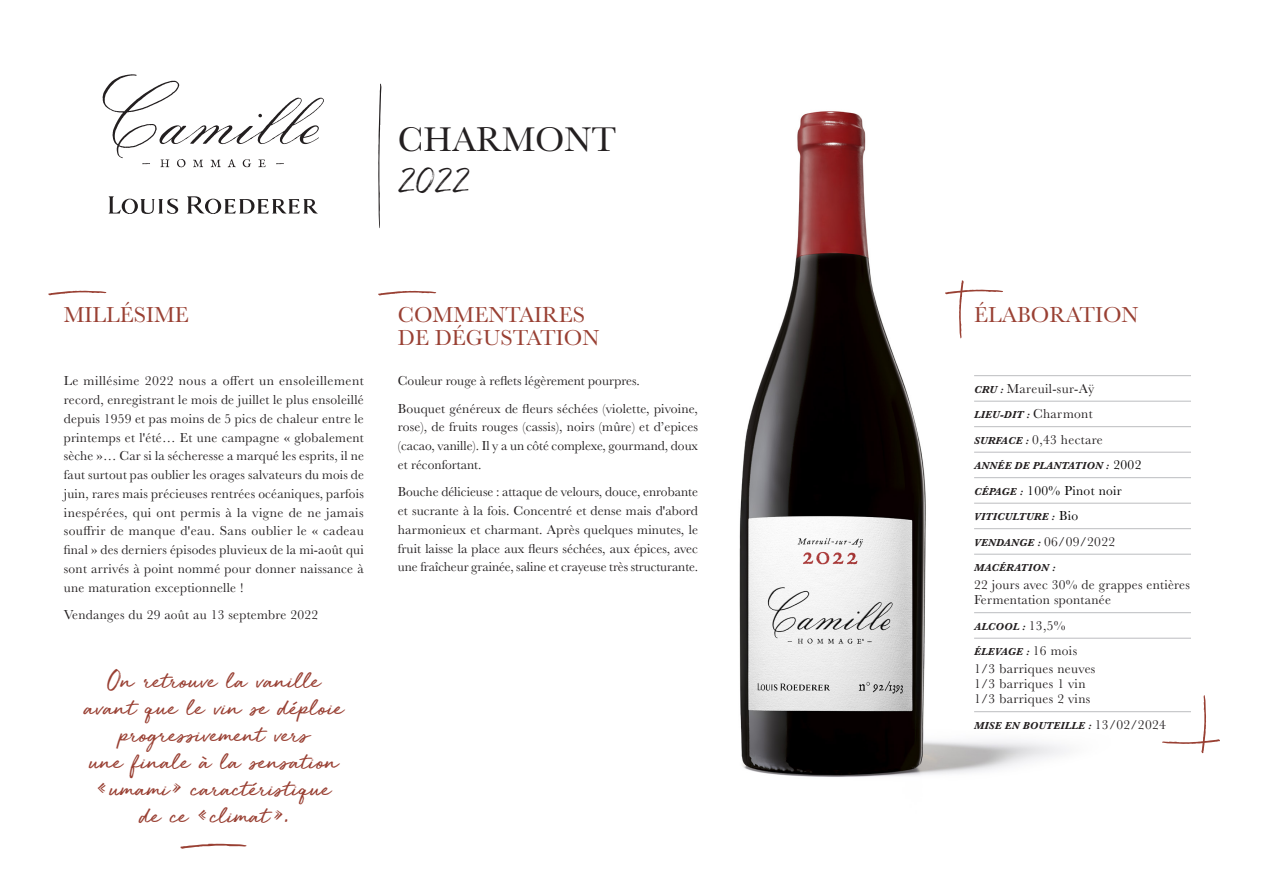
<style>
.page{position:relative;width:1263px;height:893px;background:#fff}
.page>*{position:absolute;margin:0;border:0;box-sizing:border-box;transform-origin:0 0}
.t1{font:35.7px "Baskerville";color:#231f20}
.t2{font:35.7px "Golden Plains";color:#231f20}
.CITATION{font:27px/27px "Golden Plains";color:#994033;text-align:center}
.TEXTE_BASKERVILLE{font:22.5px "Baskerville";color:#994033}
.GRAND_TITRE{font:22.5px "Baskerville";color:#994033}
.TEXTE_BASKERVILLE-2{font:13.5px/18.8px "Baskerville";color:#231f20;text-align:justify}
.TITRE_FILET{font:13.5px/15px "Baskerville";letter-spacing:.025em;color:#231f20}
.TEXTE_BASKERVILLE-3{font:13.5px "Baskerville";letter-spacing:.02em;color:#231f20}
.TITRE_FILET-2{font:13.5px "Baskerville";letter-spacing:.025em;color:#000}
.TITRE_FILET-3{font:italic 700 10.5px "Baskerville";letter-spacing:.02em;color:#231f20}
.s1{font-weight:700;font-style:italic;font-size:10.5px}
.s2{font-weight:400;font-style:normal;font-size:13.5px}
.s3{font-weight:400;font-style:normal;font-size:13.5px;color:#000}
.s4{font-weight:700;font-style:italic;font-size:10.5px;color:#231f20}
</style>
<div class="page">
<img style="left:739px;top:111px;width:410px;height:666px">
<svg style="left:378px;top:84px;width:3px;height:144px"></svg>
<svg style="left:48px;top:291px;width:58px;height:4px"></svg>
<svg style="left:378px;top:291px;width:58px;height:4px"></svg>
<hr style="left:974px;top:375px;width:217px;height:1px;background:#bcbdc0">
<hr style="left:974px;top:401px;width:217px;height:1px;background:#bcbdc0">
<hr style="left:974px;top:426px;width:217px;height:1px;background:#bcbdc0">
<hr style="left:974px;top:452px;width:217px;height:1px;background:#bcbdc0">
<hr style="left:974px;top:477px;width:217px;height:1px;background:#bcbdc0">
<hr style="left:974px;top:503px;width:217px;height:1px;background:#bcbdc0">
<hr style="left:974px;top:528px;width:217px;height:1px;background:#bcbdc0">
<hr style="left:974px;top:554px;width:217px;height:1px;background:#bcbdc0">
<hr style="left:974px;top:612px;width:217px;height:1px;background:#bcbdc0">
<hr style="left:974px;top:638px;width:217px;height:1px;background:#bcbdc0">
<hr style="left:974px;top:711px;width:217px;height:1px;background:#bcbdc0">
<svg style="left:1162px;top:695px;width:58px;height:58px"></svg>
<svg style="left:945px;top:280px;width:58px;height:58px"></svg>
<svg style="left:103px;top:74px;width:221px;height:93px"></svg>
<svg style="left:187px;top:196px;width:131px;height:18px"></svg>
<svg style="left:108px;top:196px;width:70px;height:18px"></svg>
<h1 class="t1" style="left:398px;top:117px;width:220px">CHARMONT</h1>
<h1 class="t2" style="left:398px;top:158px;width:73px">2022</h1>
<p class="TEXTE_BASKERVILLE" style="left:64px;top:300px;width:127px">MILLÉSIME</p>
<p class="TEXTE_BASKERVILLE" style="left:398px;top:300px;width:189px">COMMENTAIRES</p>
<p class="TEXTE_BASKERVILLE" style="left:398px;top:324px;width:203px">DE DÉGUSTATION</p>
<p class="TEXTE_BASKERVILLE-2" style="left:64px;top:372px;width:302px">Le millésime 2022 nous a offert un ensoleillement record, enregistrant le mois de juillet le plus ensoleillé depuis 1959 et pas moins de 5 pics de chaleur entre le printemps et l'été… Et une campagne « globalement sèche »… Car si la sécheresse a marqué les esprits, il ne faut surtout pas oublier les orages salvateurs du mois de juin, rares mais précieuses rentrées océaniques, parfois inespérées, qui ont permis à la vigne de ne jamais souffrir de manque d'eau. Sans oublier le « cadeau final » des derniers épisodes pluvieux de la mi-août qui sont arrivés à point nommé pour donner naissance à une maturation exceptionnelle !</p>
<p class="TEXTE_BASKERVILLE-3" style="left:64px;top:606px;width:256px">Vendanges du 29 août au 13 septembre 2022</p>
<p class="CITATION" style="left:84px;top:667px;width:261px">On retrouve la vanille avant que le vin se déploie progressivement vers</p>
<p class="CITATION" style="left:89px;top:748px;width:251px;text-align:left">une finale à la sensation « umami» caractéristique</p>
<p class="CITATION" style="left:139px;top:802px;width:150px">de ce «climat ».</p>
<p class="TEXTE_BASKERVILLE-2" style="left:398px;top:372px;width:243px">Couleur rouge à reflets légèrement pourpres.</p>
<p class="TEXTE_BASKERVILLE-2" style="left:398px;top:399px;width:302px">Bouquet généreux de fleurs séchées (violette, pivoine, rose), de fruits rouges (cassis), noirs (mûre) et d’epices (cacao, vanille). Il y a un côté complexe, gourmand, doux et réconfortant.</p>
<p class="TEXTE_BASKERVILLE-2" style="left:398px;top:483px;width:302px">Bouche délicieuse : attaque de velours, douce, enrobante et sucrante à la fois. Concentré et dense mais d'abord harmonieux et charmant. Après quelques minutes, le fruit laisse la place aux fleurs séchées, aux épices, avec une fraîcheur grainée, saline et crayeuse très structurante.</p>
<p class="GRAND_TITRE" style="left:974px;top:300px;width:166px">ÉLABORATION</p>
<p class="TITRE_FILET" style="left:974px;top:381px;width:122px"><span class="s1">CRU :</span> Mareuil-sur-Aÿ</p>
<p class="TITRE_FILET-3" style="left:974px;top:408px;width:120px">LIEU-DIT : <span class="s2">Charmont</span></p>
<p class="TITRE_FILET" style="left:974px;top:432px;width:130px"><span class="s1">SURFACE :</span> 0,43 hectare</p>
<p class="TITRE_FILET-3" style="left:974px;top:459px;width:169px">ANNÉE DE PLANTATION : <span class="s3">2002</span></p>
<p class="TITRE_FILET-2" style="left:974px;top:482px;width:149px"><span class="s4">CÉPAGE :</span> 100% Pinot noir</p>
<p class="TITRE_FILET-3" style="left:974px;top:510px;width:106px">VITICULTURE : <span class="s3">Bio</span></p>
<p class="TITRE_FILET" style="left:974px;top:534px;width:143px"><span class="s1">VENDANGE :</span> 06/09/2022</p>
<p class="TITRE_FILET-3" style="left:974px;top:561px;width:83px">MACÉRATION :</p>
<p class="TITRE_FILET" style="left:974px;top:578px;width:217px">22 jours avec 30% de grappes entières<br>Fermentation spontanée</p>
<p class="TITRE_FILET-3" style="left:974px;top:619px;width:93px">ALCOOL : <span class="s2">13,5%</span></p>
<p class="TITRE_FILET-3" style="left:974px;top:645px;width:105px">ÉLEVAGE : <span class="s2">16 mois</span></p>
<p class="TITRE_FILET" style="left:974px;top:662px;width:123px">1/3 barriques neuves<br>1/3 barriques 1 vin<br>1/3 barriques 2 vins</p>
<p class="TITRE_FILET-3" style="left:974px;top:718px;width:193px">MISE EN BOUTEILLE : <span class="s2">13/02/2024</span></p>
</div>
